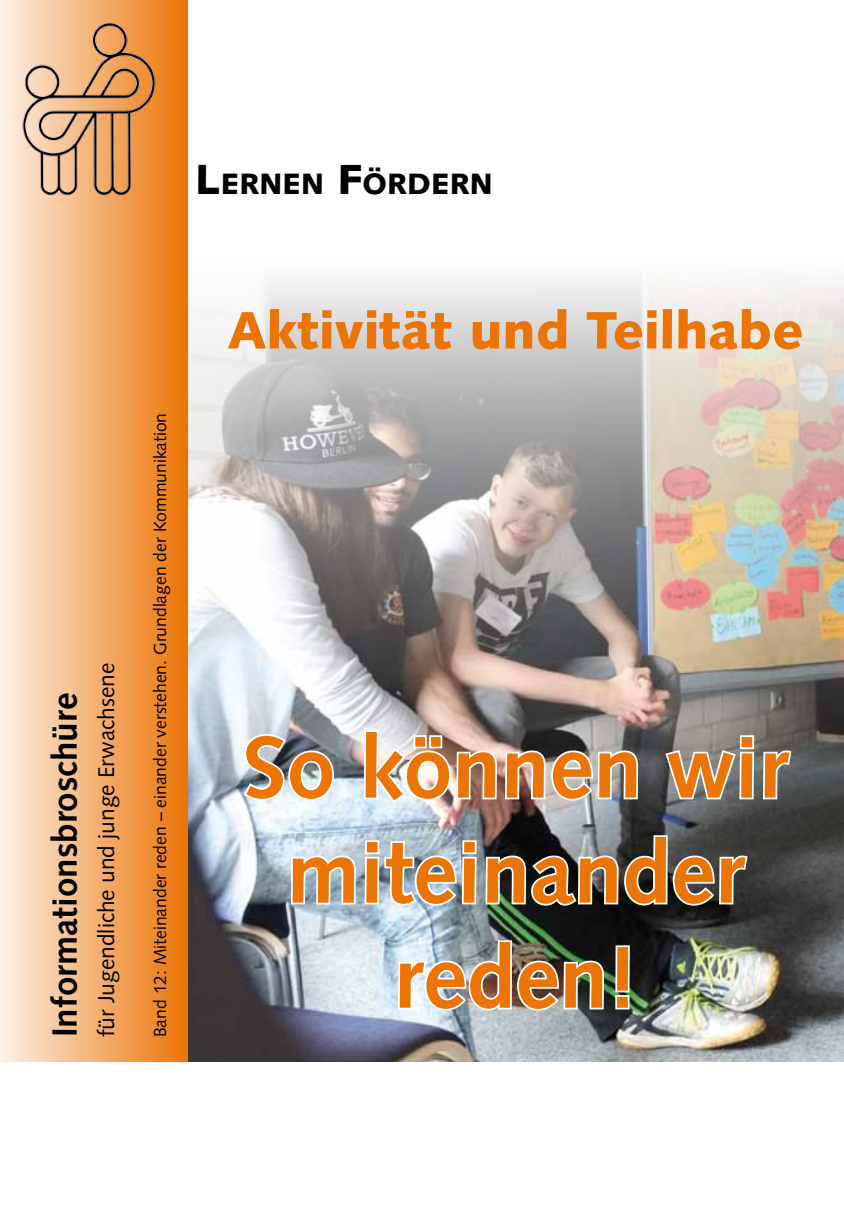
<style>
.page{position:relative;width:844px;height:1206px;background:#fff}
.page>*{position:absolute;margin:0;border:0;box-sizing:border-box;transform-origin:0 0}
.t1{font:700 87.5px/105px "Syntax LT";color:#ec7405;text-align:center}
.t2{font:900 52.5px "Syntax LT";color:#ec7405}
.t3{font:700 35px "Syntax LT";color:#000}
.t4{font:900 29.4px "Syntax LT";color:#000}
.t5{font:22.75px "Syntax LT";color:#000}
.t6{font:17.5px "Syntax LT";color:#000}
.s1{font-size:42px}
</style>
<div class="page">
<img style="left:187px;top:261px;width:656px;height:801px">
<div style="left:0;top:0;width:187px;height:1062px;background:linear-gradient(to right,#fdf1e7,#ec7406)"></div>
<img style="left:21px;top:20px;width:135px;height:176px">
<svg style="left:241px;top:732px;width:94px;height:70px"></svg>
<img style="left:362px;top:728px;width:277px;height:77px">
<svg style="left:663px;top:733px;width:92px;height:69px"></svg>
<svg style="left:761px;top:749px;width:32px;height:52px"></svg>
<svg style="left:289px;top:853px;width:68px;height:53px"></svg>
<svg style="left:363px;top:833px;width:386px;height:74px"></svg>
<img style="left:396px;top:938px;width:209px;height:74px">
<svg style="left:613px;top:943px;width:18px;height:68px"></svg>
<h3 class="t4" style="left:195px;top:166px;width:299px"><span class="s1">L</span>ERNEN <span class="s1">F</span>ÖRDERN</h3>
<h3 class="t3" style="left:45px;top:1037px;width:346px;rotate:-90deg">Informationsbroschüre</h3>
<h3 class="t5" style="left:93px;top:1037px;width:376px;rotate:-90deg">für Jugendliche und junge Erwachsene</h3>
<p class="t6" style="left:149px;top:1037px;width:626px;rotate:-90deg">Band 12: Miteinander reden – einander verstehen. Grundlagen der Kommunikation</p>
<h2 class="t2" style="left:227px;top:299px;width:577px">Aktivität und Teilhabe</h2>
<h1 class="t1" style="left:243px;top:715px;width:546px">So können wir miteinander reden!</h1>
</div>
